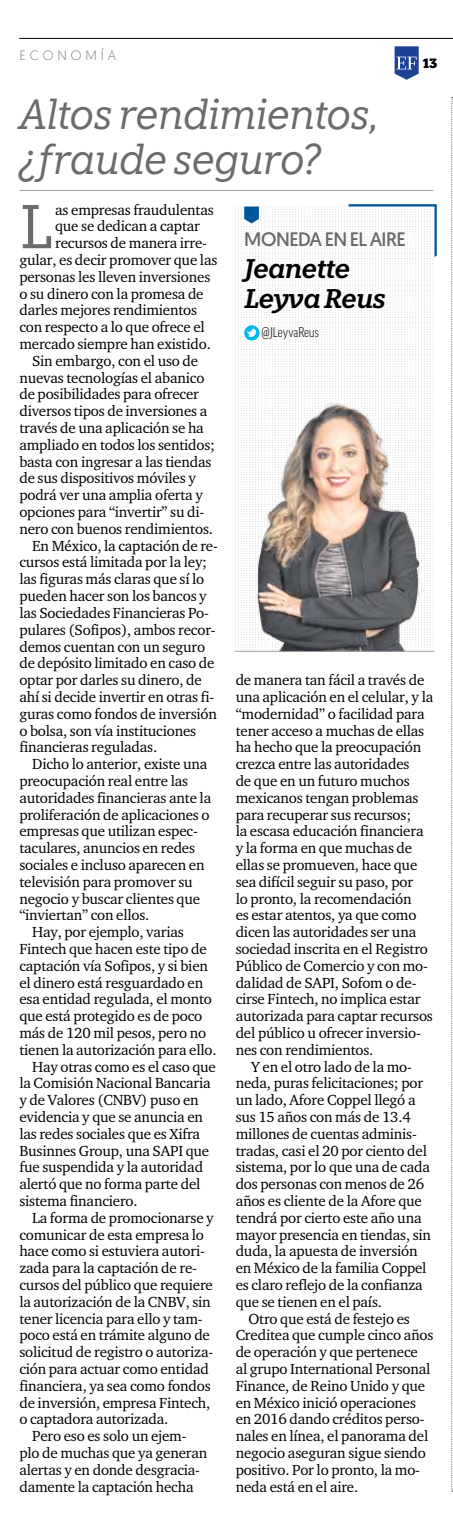
<style>
.page{position:relative;width:453px;height:1521px;background:#fff}
.page>*{position:absolute;margin:0;border:0;box-sizing:border-box;transform-origin:0 0}
.t1{font:61.8px "Knile";color:#6a6c6c}
.t2{font:italic 42px/45px "Knile";letter-spacing:-.03em;color:#6a6c6c}
.t3{font:italic 600 27px/30px "Knile";letter-spacing:-.04em;color:#000}
.t4{font:19.5px "Geomanist";letter-spacing:-.03em;color:#6a6c6c}
.t5{font:15px/16.8px "Charter ITC Pro";letter-spacing:-.015em;color:#000}
.t6{font:300 condensed 13.5px "Good OT";letter-spacing:-.005em;color:#000}
.t7{font:300 13.5px "Geomanist";letter-spacing:.295em;color:#818383}
.t8{font:900 13.5px "Knile";color:#000}
</style>
<div class="page">
<svg style="left:394px;top:46px;width:24px;height:34px"></svg>
<hr style="left:19px;top:38px;width:433px;height:1px;background:#000">
<svg style="left:451px;top:97px;width:1px;height:1394px"></svg>
<hr style="left:19px;top:190px;width:414px;height:1px;background:#a0a2a2">
<svg style="left:235px;top:204px;width:201px;height:448px"></svg>
<img style="left:247px;top:401px;width:180px;height:250px">
<hr style="left:235px;top:651px;width:199px;height:1px;background:#a0a2a2">
<p class="t7" style="left:19px;top:47px;width:98px">ECONOMÍA</p>
<h2 class="t2" style="left:19px;top:91px;width:361px">Altos rendimientos, ¿fraude seguro?</h2>
<h1 class="t1" style="left:20px;top:189px;width:35px">L</h1>
<p class="t5" style="left:55px;top:201px;width:160px">as empresas fraudulentas</p>
<p class="t8" style="left:422px;top:55px;width:16px">13</p>
<p class="t5" style="left:55px;top:218px;width:146px">que se dedican a captar</p>
<p class="t5" style="left:55px;top:234px;width:153px">recursos de manera irre-</p>
<p class="t5" style="left:19px;top:251px;width:199px">gular, es decir promover que las</p>
<p class="t5" style="left:19px;top:268px;width:192px">personas les lleven inversiones</p>
<p class="t5" style="left:19px;top:285px;width:186px">o su dinero con la promesa de</p>
<p class="t5" style="left:19px;top:302px;width:179px">darles mejores rendimientos</p>
<p class="t5" style="left:19px;top:318px;width:187px">con respecto a lo que ofrece el</p>
<p class="t5" style="left:19px;top:335px;width:193px">mercado siempre han existido.</p>
<p class="t5" style="left:32px;top:352px;width:167px">Sin embargo, con el uso de</p>
<p class="t5" style="left:19px;top:369px;width:186px">nuevas tecnologías el abanico</p>
<p class="t5" style="left:19px;top:386px;width:181px">de posibilidades para ofrecer</p>
<p class="t5" style="left:19px;top:402px;width:189px">diversos tipos de inversiones a</p>
<p class="t5" style="left:19px;top:419px;width:186px">través de una aplicación se ha</p>
<p class="t5" style="left:19px;top:436px;width:197px">ampliado en todos los sentidos;</p>
<p class="t5" style="left:19px;top:453px;width:193px">basta con ingresar a las tiendas</p>
<p class="t5" style="left:19px;top:470px;width:178px">de sus dispositivos móviles y</p>
<p class="t5" style="left:19px;top:486px;width:185px">podrá ver una amplia oferta y</p>
<p class="t5" style="left:19px;top:503px;width:186px">opciones para “invertir” su di-</p>
<p class="t5" style="left:19px;top:520px;width:195px">nero con buenos rendimientos.</p>
<p class="t5" style="left:32px;top:537px;width:187px">En México, la captación de re-</p>
<p class="t5" style="left:19px;top:554px;width:189px">cursos está limitada por la ley;</p>
<p class="t5" style="left:19px;top:570px;width:186px">las figuras más claras que sí lo</p>
<p class="t5" style="left:19px;top:587px;width:189px">pueden hacer son los bancos y</p>
<p class="t5" style="left:19px;top:604px;width:191px">las Sociedades Financieras Po-</p>
<p class="t5" style="left:19px;top:621px;width:198px">pulares (Sofipos), ambos recor-</p>
<p class="t5" style="left:19px;top:638px;width:187px">demos cuentan con un seguro</p>
<p class="t5" style="left:19px;top:654px;width:196px">de depósito limitado en caso de</p>
<p class="t5" style="left:19px;top:671px;width:184px">optar por darles su dinero, de</p>
<p class="t5" style="left:19px;top:688px;width:196px">ahí si decide invertir en otras fi-</p>
<p class="t5" style="left:19px;top:705px;width:199px">guras como fondos de inversión</p>
<p class="t5" style="left:19px;top:722px;width:178px">o bolsa, son vía instituciones</p>
<p class="t5" style="left:19px;top:738px;width:139px">financieras reguladas.</p>
<p class="t5" style="left:32px;top:755px;width:177px">Dicho lo anterior, existe una</p>
<p class="t5" style="left:19px;top:772px;width:170px">preocupación real entre las</p>
<p class="t5" style="left:19px;top:789px;width:193px">autoridades financieras ante la</p>
<p class="t5" style="left:19px;top:806px;width:191px">proliferación de aplicaciones o</p>
<p class="t5" style="left:19px;top:822px;width:180px">empresas que utilizan espec-</p>
<p class="t5" style="left:19px;top:839px;width:177px">taculares, anuncios en redes</p>
<p class="t5" style="left:19px;top:856px;width:187px">sociales e incluso aparecen en</p>
<p class="t5" style="left:19px;top:873px;width:175px">televisión para promover su</p>
<p class="t5" style="left:19px;top:890px;width:182px">negocio y buscar clientes que</p>
<p class="t5" style="left:19px;top:906px;width:131px">“inviertan” con ellos.</p>
<p class="t5" style="left:32px;top:923px;width:153px">Hay, por ejemplo, varias</p>
<p class="t5" style="left:19px;top:940px;width:189px">Fintech que hacen este tipo de</p>
<p class="t5" style="left:19px;top:957px;width:190px">captación vía Sofipos, y si bien</p>
<p class="t5" style="left:19px;top:974px;width:185px">el dinero está resguardado en</p>
<p class="t5" style="left:19px;top:990px;width:194px">esa entidad regulada, el monto</p>
<p class="t5" style="left:19px;top:1007px;width:184px">que está protegido es de poco</p>
<p class="t5" style="left:19px;top:1024px;width:188px">más de 120 mil pesos, pero no</p>
<p class="t5" style="left:19px;top:1041px;width:198px">tienen la autorización para ello.</p>
<p class="t5" style="left:32px;top:1058px;width:185px">Hay otras como es el caso que</p>
<p class="t5" style="left:19px;top:1074px;width:193px">la Comisión Nacional Bancaria</p>
<p class="t5" style="left:19px;top:1091px;width:181px">y de Valores (CNBV) puso en</p>
<p class="t5" style="left:19px;top:1108px;width:185px">evidencia y que se anuncia en</p>
<p class="t5" style="left:19px;top:1125px;width:182px">las redes sociales que es Xifra</p>
<p class="t5" style="left:19px;top:1142px;width:191px">Businnes Group, una SAPI que</p>
<p class="t5" style="left:19px;top:1158px;width:185px">fue suspendida y la autoridad</p>
<p class="t5" style="left:19px;top:1175px;width:182px">alertó que no forma parte del</p>
<p class="t5" style="left:19px;top:1192px;width:120px">sistema financiero.</p>
<p class="t5" style="left:32px;top:1209px;width:183px">La forma de promocionarse y</p>
<p class="t5" style="left:19px;top:1226px;width:186px">comunicar de esta empresa lo</p>
<p class="t5" style="left:19px;top:1242px;width:187px">hace como si estuviera autori-</p>
<p class="t5" style="left:19px;top:1259px;width:179px">zada para la captación de re-</p>
<p class="t5" style="left:19px;top:1276px;width:195px">cursos del público que requiere</p>
<p class="t5" style="left:19px;top:1293px;width:193px">la autorización de la CNBV, sin</p>
<p class="t5" style="left:19px;top:1310px;width:185px">tener licencia para ello y tam-</p>
<p class="t5" style="left:19px;top:1326px;width:192px">poco está en trámite alguno de</p>
<p class="t5" style="left:19px;top:1343px;width:195px">solicitud de registro o autoriza-</p>
<p class="t5" style="left:19px;top:1360px;width:191px">ción para actuar como entidad</p>
<p class="t5" style="left:19px;top:1377px;width:193px">financiera, ya sea como fondos</p>
<p class="t5" style="left:19px;top:1394px;width:192px">de inversión, empresa Fintech,</p>
<p class="t5" style="left:19px;top:1410px;width:150px">o captadora autorizada.</p>
<p class="t5" style="left:32px;top:1427px;width:156px">Pero eso es solo un ejem-</p>
<p class="t5" style="left:19px;top:1444px;width:189px">plo de muchas que ya generan</p>
<p class="t5" style="left:19px;top:1461px;width:182px">alertas y en donde desgracia-</p>
<p class="t5" style="left:19px;top:1478px;width:175px">damente la captación hecha</p>
<h3 class="t4" style="left:244px;top:227px;width:163px">MONEDA EN EL AIRE</h3>
<h3 class="t3" style="left:244px;top:253px;width:143px">Jeanette<br>Leyva Reus</h3>
<p class="t6" style="left:261px;top:325px;width:59px">@JLeyvaReus</p>
<p class="t5" style="left:235px;top:671px;width:199px">de manera tan fácil a través de una aplicación en el celular, y la “modernidad” o facilidad para tener acceso a muchas de ellas ha hecho que la preocupación crezca entre las autoridades<br>de que en un futuro muchos mexicanos tengan problemas para recuperar sus recursos;<br>la escasa educación financiera y la forma en que muchas de ellas se promueven, hace que sea difícil seguir su paso, por<br>lo pronto, la recomendación<br>es estar atentos, ya que como dicen las autoridades ser una sociedad inscrita en el Registro<br>Público de Comercio y con mo&shy;dalidad de SAPI, Sofom o de&shy;cirse Fintech, no implica estar autorizada para captar recursos del público u ofrecer inversio&shy;nes con rendimientos.</p>
<p class="t5" style="left:235px;top:1058px;width:197px;text-indent:16px">Y en el otro lado de la mo&shy;neda, puras felicitaciones; por un lado, Afore Coppel llegó a sus 15 años con más de 13.4 millones de cuentas adminis&shy;tradas, casi el 20 por ciento del sistema, por lo que una de cada dos personas con menos de 26 años es cliente de la Afore que tendrá por cierto este año una mayor presencia en tiendas, sin duda, la apuesta de inversión en México de la familia Coppel es claro reflejo de la confianza que se tienen en el país.</p>
<p class="t5" style="left:235px;top:1310px;width:199px;text-indent:13px">Otro que está de festejo es<br>Creditea que cumple cinco años de operación y que pertenece<br>al grupo International Personal<br>Finance, de Reino Unido y que en México inició operaciones en 2016 dando créditos perso&shy;nales en línea, el panorama del negocio aseguran sigue siendo positivo. Por lo pronto, la mo&shy;neda está en el aire.</p>
</div>
